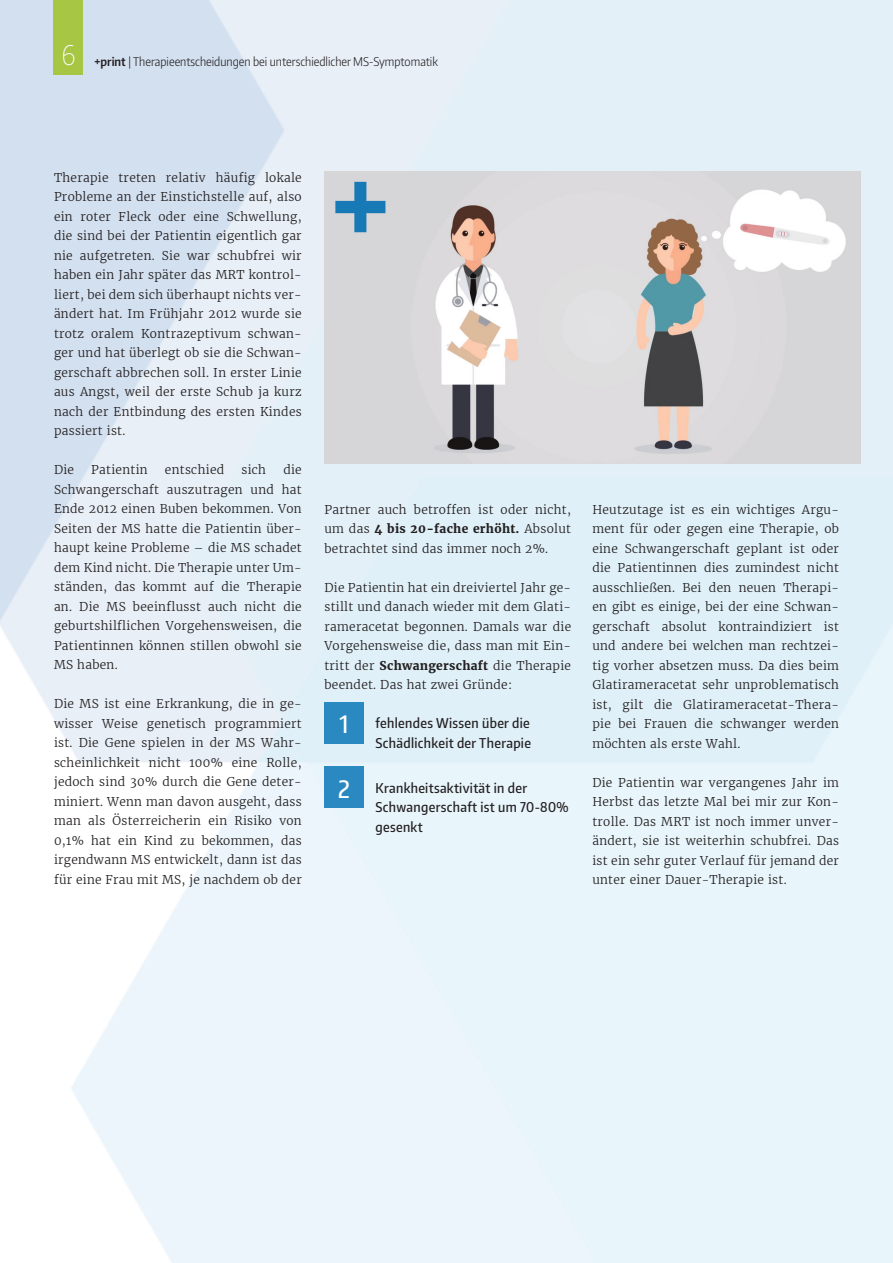
<style>
.page{position:relative;width:893px;height:1263px;background:#fff}
.page>*{position:absolute;margin:0;border:0;box-sizing:border-box;transform-origin:0 0}
.t1{font:100 27px "Encode Sans Condensed";color:#fff}
.t2{font:500 24px "Encode Sans Condensed";color:#fff}
.t3{font:500 13.5px/19.5px "Encode Sans Condensed";letter-spacing:.025em;color:#231f20}
.t4{font:300 12px/19.5px "Merriweather";letter-spacing:.025em;color:#231f20;text-align:justify}
.t5{font:300 12px "Encode Sans Condensed";color:#231f20}
.s1{font-weight:600}
.s2{font-weight:700}
</style>
<div class="page">
<img style="left:0;top:0;width:893px;height:1263px">
<div style="left:53px;top:0;width:30px;height:74px;background:#a7c643"></div>
<img style="left:324px;top:171px;width:536px;height:292px">
<svg style="left:335px;top:182px;width:51px;height:50px"></svg>
<div style="left:324px;top:702px;width:40px;height:41px;background:#2b89c2"></div>
<div style="left:324px;top:766px;width:40px;height:42px;background:#2b89c2"></div>
<h1 class="t1" style="left:62px;top:37px;width:15px">6</h1>
<p class="t5" style="left:95px;top:54px;width:345px"><span class="s1">+print</span> | Therapieentscheidungen bei unterschiedlicher MS-Symptomatik</p>
<p class="t4" style="left:54px;top:168px;width:249px">Therapie treten relativ häufig lokale Probleme an der Einstichstelle auf, also ein roter Fleck oder eine Schwellung, die sind bei der Patientin eigentlich gar nie aufgetreten. Sie war schubfrei wir haben ein Jahr später das MRT kontrol&shy;liert, bei dem sich überhaupt nichts ver&shy;ändert hat. Im Frühjahr 2012 wurde sie trotz oralem Kontrazeptivum schwan&shy;ger und hat überlegt ob sie die Schwan&shy;gerschaft abbrechen soll. In erster Linie aus Angst, weil der erste Schub ja kurz nach der Entbindung des ersten Kindes passiert ist.</p>
<p class="t4" style="left:54px;top:460px;width:22px">Die</p>
<p class="t4" style="left:91px;top:460px;width:58px">Patientin</p>
<p class="t4" style="left:165px;top:460px;width:61px">entschied</p>
<p class="t4" style="left:241px;top:460px;width:26px">sich</p>
<p class="t4" style="left:54px;top:460px;width:249px;text-indent:229px">die Schwangerschaft auszutragen und hat Ende 2012 einen Buben bekommen. Von Seiten der MS hatte die Patientin über&shy;haupt keine Probleme – die MS schadet dem Kind nicht. Die Therapie unter Um&shy;ständen, das kommt auf die Therapie an. Die MS beeinflusst auch nicht die geburtshilflichen Vorgehensweisen, die Patientinnen können stillen obwohl sie MS haben.</p>
<p class="t4" style="left:54px;top:694px;width:249px">Die MS ist eine Erkrankung, die in ge&shy;wisser Weise genetisch programmiert ist. Die Gene spielen in der MS Wahr&shy;scheinlichkeit nicht 100% eine Rolle, jedoch sind 30% durch die Gene deter&shy;miniert. Wenn man davon ausgeht, dass man als Österreicherin ein Risiko von 0,1% hat ein Kind zu bekommen, das irgendwann MS entwickelt, dann ist das für eine Frau mit MS, je nachdem ob der</p>
<p class="t4" style="left:324px;top:500px;width:248px">Partner auch betroffen ist oder nicht, um das <span class="s2">4 bis 20-fache erhöht.</span> Absolut betrachtet sind das immer noch 2%.</p>
<p class="t4" style="left:324px;top:578px;width:248px">Die Patientin hat ein dreiviertel Jahr ge&shy;stillt und danach wieder mit dem Glati&shy;rameracetat begonnen. Damals war die Vorgehensweise die, dass man mit Ein&shy;tritt der <span class="s2">Schwangerschaft</span> die Therapie beendet. Das hat zwei Gründe:</p>
<p class="t3" style="left:375px;top:713px;width:157px">fehlendes Wissen über die<br>Schädlichkeit der Therapie</p>
<p class="t3" style="left:375px;top:777px;width:195px">Krankheitsaktivität in der<br>Schwangerschaft ist um 70-80% gesenkt</p>
<h2 class="t2" style="left:339px;top:708px;width:10px">1</h2>
<h2 class="t2" style="left:338px;top:773px;width:13px">2</h2>
<p class="t4" style="left:592px;top:500px;width:248px">Heutzutage ist es ein wichtiges Argu&shy;ment für oder gegen eine Therapie, ob eine Schwangerschaft geplant ist oder die Patientinnen dies zumindest nicht ausschließen. Bei den neuen Therapi&shy;en gibt es einige, bei der eine Schwan&shy;gerschaft absolut kontraindiziert ist und andere bei welchen man rechtzei&shy;tig vorher absetzen muss. Da dies beim Glatirameracetat sehr unproblematisch ist, gilt die Glatirameracetat-Thera&shy;pie bei Frauen die schwanger werden möchten als erste Wahl.</p>
<p class="t4" style="left:592px;top:773px;width:248px">Die Patientin war vergangenes Jahr im Herbst das letzte Mal bei mir zur Kon&shy;trolle. Das MRT ist noch immer unver&shy;ändert, sie ist weiterhin schubfrei. Das ist ein sehr guter Verlauf für jemand der unter einer Dauer-Therapie ist.</p>
</div>
